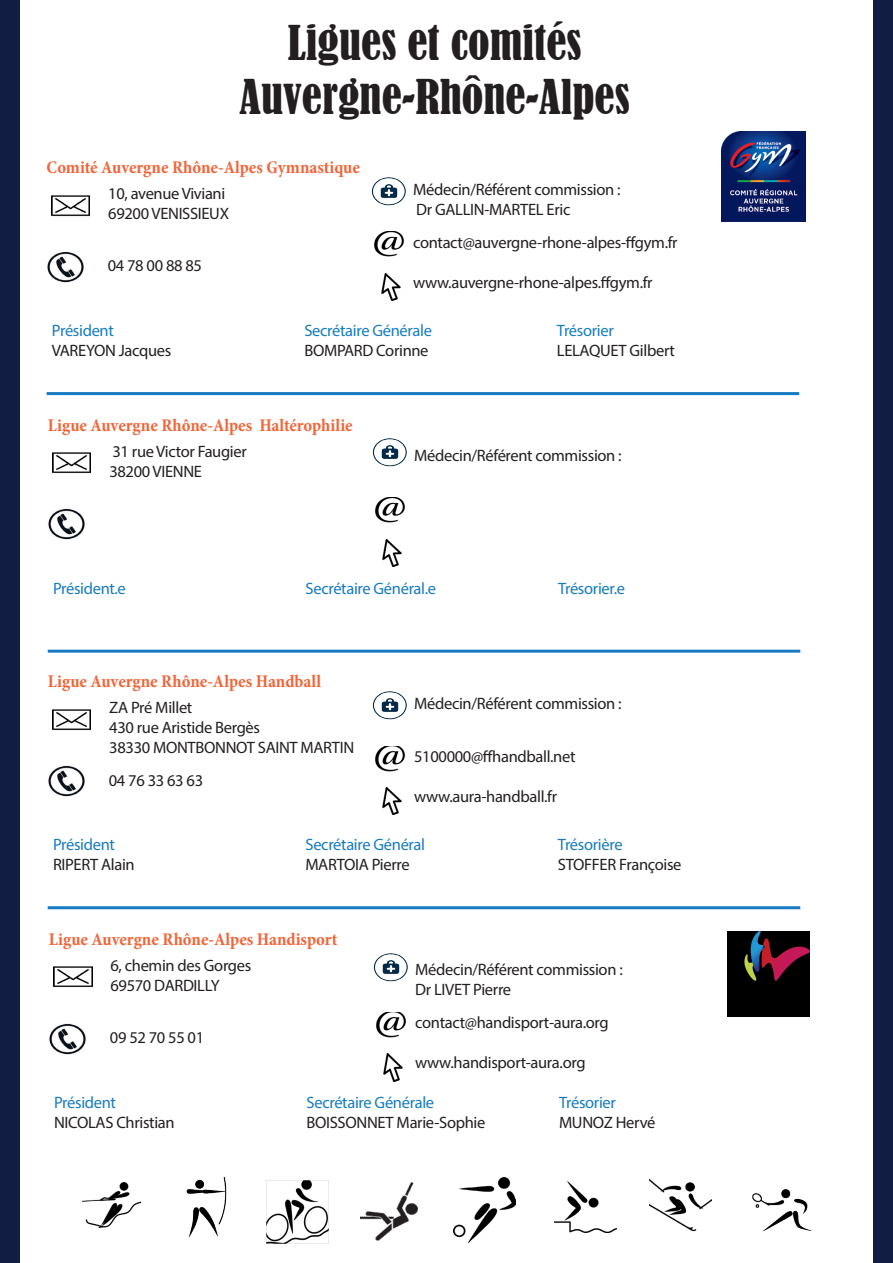
<style>
.page{position:relative;width:893px;height:1263px;background:#fff}
.page>*{position:absolute;margin:0;border:0;box-sizing:border-box;transform-origin:0 0}
.t1{font:condensed 45px/54px "Bernard";color:#231f20;text-align:center}
.t2{font:700 condensed 18px "Minion Pro";color:#f26539}
.t3{font:16.5px/19.8px "Myriad Pro";letter-spacing:-.02em;color:#231f20}
.t4{font:16.5px "Myriad Pro";letter-spacing:-.02em;color:#177bc1}
</style>
<div class="page">
<div style="left:874px;top:0;width:19px;height:1263px;background:#121d44"></div>
<div style="left:0;top:0;width:19px;height:1263px;background:#121d44"></div>
<hr style="left:47px;top:392px;width:752px;height:3px;background:#177bc1">
<hr style="left:48px;top:906px;width:752px;height:3px;background:#177bc1">
<hr style="left:48px;top:650px;width:752px;height:3px;background:#177bc1">
<img style="left:51px;top:195px;width:39px;height:22px">
<img style="left:52px;top:709px;width:39px;height:22px">
<img style="left:52px;top:452px;width:39px;height:22px">
<img style="left:53px;top:966px;width:39px;height:22px">
<img style="left:47px;top:251px;width:37px;height:32px">
<img style="left:48px;top:765px;width:37px;height:32px">
<img style="left:48px;top:508px;width:37px;height:32px">
<img style="left:49px;top:1023px;width:37px;height:32px">
<img style="left:721px;top:132px;width:85px;height:90px">
<img style="left:728px;top:932px;width:81px;height:84px">
<img style="left:374px;top:232px;width:30px;height:25px">
<img style="left:375px;top:746px;width:30px;height:25px">
<img style="left:375px;top:498px;width:30px;height:25px">
<img style="left:376px;top:1012px;width:30px;height:25px">
<img style="left:371px;top:177px;width:35px;height:29px">
<img style="left:372px;top:691px;width:35px;height:29px">
<img style="left:372px;top:438px;width:35px;height:29px">
<img style="left:373px;top:953px;width:35px;height:29px">
<img style="left:381px;top:273px;width:20px;height:28px">
<img style="left:382px;top:787px;width:20px;height:28px">
<img style="left:382px;top:539px;width:20px;height:28px">
<img style="left:383px;top:1053px;width:20px;height:28px">
<img style="left:83px;top:1182px;width:58px;height:45px">
<img style="left:186px;top:1177px;width:41px;height:61px">
<img style="left:266px;top:1180px;width:62px;height:63px">
<img style="left:360px;top:1182px;width:58px;height:59px">
<img style="left:454px;top:1177px;width:62px;height:65px">
<img style="left:555px;top:1181px;width:62px;height:51px">
<img style="left:650px;top:1179px;width:61px;height:53px">
<img style="left:752px;top:1189px;width:59px;height:43px">
<h1 class="t1" style="left:240px;top:16px;width:392px">Ligues et comités<br>Auvergne-Rhône-Alpes</h1>
<p class="t2" style="left:47px;top:155px;width:315px">Comité Auvergne Rhône-Alpes Gymnastique</p>
<p class="t3" style="left:108px;top:183px;width:122px">10, avenue Viviani<br>69200 VENISSIEUX</p>
<p class="t3" style="left:108px;top:256px;width:96px">04 78 00 88 85</p>
<p class="t3" style="left:413px;top:179px;width:209px">Médecin/Référent commission :<br>Dr GALLIN-MARTEL Eric</p>
<p class="t3" style="left:413px;top:232px;width:266px">contact@auvergne-rhone-alpes-ffgym.fr</p>
<p class="t3" style="left:413px;top:272px;width:241px">www.auvergne-rhone-alpes.ffgym.fr</p>
<p class="t4" style="left:52px;top:321px;width:63px">Président</p>
<p class="t3" style="left:52px;top:340px;width:121px">VAREYON Jacques</p>
<p class="t4" style="left:304px;top:321px;width:129px">Secrétaire Générale</p>
<p class="t3" style="left:304px;top:340px;width:126px">BOMPARD Corinne</p>
<p class="t2" style="left:48px;top:413px;width:307px">Ligue Auvergne Rhône-Alpes Haltérophilie</p>
<p class="t4" style="left:557px;top:321px;width:58px">Trésorier</p>
<p class="t3" style="left:557px;top:340px;width:120px">LELAQUET Gilbert</p>
<p class="t3" style="left:109px;top:441px;width:139px">31 rue Victor Faugier<br>38200 VIENNE</p>
<p class="t4" style="left:53px;top:578px;width:74px">Président.e</p>
<p class="t3" style="left:414px;top:445px;width:209px">Médecin/Référent commission :</p>
<p class="t4" style="left:306px;top:578px;width:132px">Secrétaire Général.e</p>
<p class="t4" style="left:558px;top:578px;width:69px">Trésorier.e</p>
<p class="t2" style="left:48px;top:669px;width:275px">Ligue Auvergne Rhône-Alpes Handball</p>
<p class="t3" style="left:109px;top:697px;width:246px">ZA Pré Millet<br>430 rue Aristide Bergès<br>38330 MONTBONNOT SAINT MARTIN</p>
<p class="t3" style="left:109px;top:770px;width:96px">04 76 33 63 63</p>
<p class="t3" style="left:414px;top:694px;width:209px">Médecin/Référent commission :</p>
<p class="t3" style="left:414px;top:747px;width:163px">5100000@ffhandball.net</p>
<p class="t3" style="left:414px;top:786px;width:144px">www.aura-handball.fr</p>
<p class="t4" style="left:53px;top:835px;width:63px">Président</p>
<p class="t3" style="left:53px;top:854px;width:83px">RIPERT Alain</p>
<p class="t4" style="left:305px;top:835px;width:121px">Secrétaire Général</p>
<p class="t3" style="left:305px;top:854px;width:106px">MARTOIA Pierre</p>
<p class="t2" style="left:49px;top:927px;width:290px">Ligue Auvergne Rhône-Alpes Handisport</p>
<p class="t4" style="left:558px;top:835px;width:66px">Trésorière</p>
<p class="t3" style="left:558px;top:854px;width:125px">STOFFER Françoise</p>
<p class="t3" style="left:110px;top:955px;width:142px">6, chemin des Gorges<br>69570 DARDILLY</p>
<p class="t3" style="left:110px;top:1027px;width:96px">09 52 70 55 01</p>
<p class="t4" style="left:54px;top:1092px;width:63px">Président</p>
<p class="t3" style="left:54px;top:1112px;width:122px">NICOLAS Christian</p>
<p class="t3" style="left:415px;top:960px;width:209px">Médecin/Référent commission :<br>Dr LIVET Pierre</p>
<p class="t3" style="left:415px;top:1013px;width:195px">contact@handisport-aura.org</p>
<p class="t3" style="left:415px;top:1052px;width:172px">www.handisport-aura.org</p>
<p class="t4" style="left:307px;top:1092px;width:129px">Secrétaire Générale</p>
<p class="t3" style="left:307px;top:1112px;width:180px">BOISSONNET Marie-Sophie</p>
<p class="t4" style="left:559px;top:1092px;width:58px">Trésorier</p>
<p class="t3" style="left:559px;top:1112px;width:98px">MUNOZ Hervé</p>
</div>
